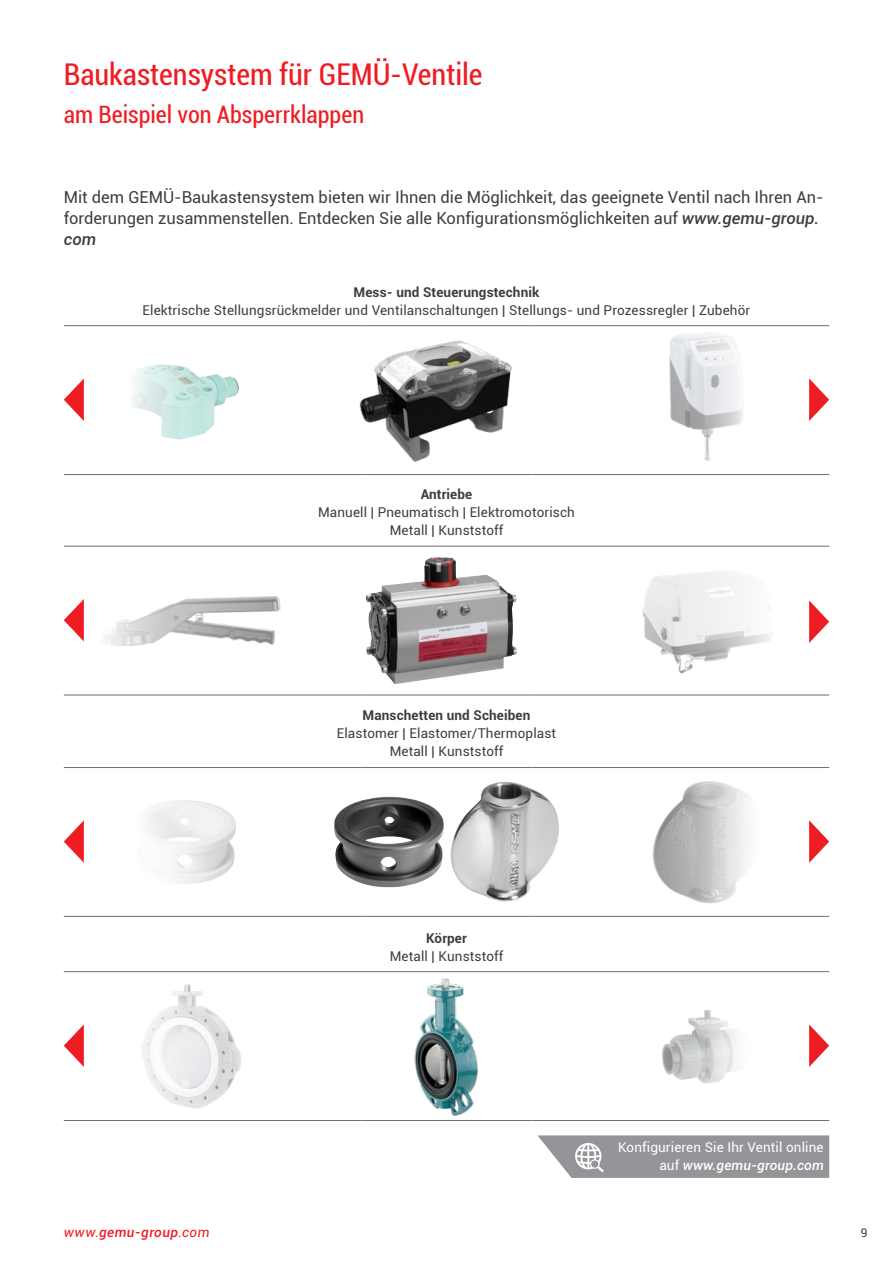
<style>
.page{position:relative;width:893px;height:1263px;background:#fff}
.page>*{position:absolute;margin:0;border:0;box-sizing:border-box;transform-origin:0 0}
.t1{font:condensed 30px "Roboto";color:#ee1d23}
.t2{font:condensed 24px "Roboto";color:#ee1d23}
.t3{font:16.5px/21px "Roboto";color:#3e3e3f}
.t4{font:13.5px/18px "Roboto";letter-spacing:.01em;color:#3e3e3f;text-align:center}
.t5{font:700 13.5px "Roboto";letter-spacing:.01em;color:#3e3e3f}
.t6{font:13.5px/18px "Roboto";letter-spacing:.01em;color:#fff;text-align:right}
.t7{font:italic 500 13.5px "Roboto";letter-spacing:.035em;color:#ee1d23}
.t8{font:12px "Roboto";color:#3e3e3f}
.s1{font-weight:500;font-style:italic}
.s2{font-weight:400}
</style>
<div class="page">
<hr style="left:64px;top:767px;width:297px;height:1px;background:#6c6d70">
<hr style="left:361px;top:767px;width:170px;height:1px;background:#6c6d70">
<hr style="left:531px;top:767px;width:298px;height:1px;background:#6c6d70">
<hr style="left:64px;top:916px;width:297px;height:1px;background:#6c6d70">
<hr style="left:361px;top:916px;width:170px;height:1px;background:#6c6d70">
<hr style="left:531px;top:916px;width:298px;height:1px;background:#6c6d70">
<img style="left:652px;top:781px;width:96px;height:123px">
<hr style="left:64px;top:546px;width:297px;height:1px;background:#6c6d70">
<hr style="left:361px;top:546px;width:170px;height:1px;background:#6c6d70">
<hr style="left:531px;top:546px;width:298px;height:1px;background:#6c6d70">
<hr style="left:64px;top:695px;width:297px;height:1px;background:#6c6d70">
<hr style="left:361px;top:695px;width:170px;height:1px;background:#6c6d70">
<hr style="left:531px;top:695px;width:298px;height:1px;background:#6c6d70">
<svg style="left:64px;top:599px;width:20px;height:42px"></svg>
<svg style="left:809px;top:600px;width:20px;height:43px"></svg>
<svg style="left:809px;top:378px;width:20px;height:43px"></svg>
<img style="left:366px;top:557px;width:151px;height:127px">
<img style="left:106px;top:596px;width:175px;height:50px">
<img style="left:642px;top:570px;width:129px;height:104px">
<svg style="left:64px;top:820px;width:20px;height:43px"></svg>
<svg style="left:809px;top:820px;width:20px;height:43px"></svg>
<img style="left:147px;top:800px;width:89px;height:84px">
<img style="left:334px;top:797px;width:110px;height:91px">
<img style="left:450px;top:782px;width:109px;height:120px">
<hr style="left:64px;top:325px;width:297px;height:1px;background:#6c6d70">
<hr style="left:361px;top:325px;width:170px;height:1px;background:#6c6d70">
<hr style="left:531px;top:325px;width:298px;height:1px;background:#6c6d70">
<hr style="left:64px;top:474px;width:297px;height:1px;background:#6c6d70">
<hr style="left:361px;top:474px;width:170px;height:1px;background:#6c6d70">
<hr style="left:531px;top:474px;width:298px;height:1px;background:#6c6d70">
<svg style="left:64px;top:378px;width:20px;height:43px"></svg>
<hr style="left:64px;top:971px;width:297px;height:1px;background:#6c6d70">
<hr style="left:361px;top:971px;width:170px;height:1px;background:#6c6d70">
<hr style="left:531px;top:971px;width:298px;height:1px;background:#6c6d70">
<hr style="left:64px;top:1120px;width:297px;height:1px;background:#6c6d70">
<hr style="left:361px;top:1120px;width:170px;height:1px;background:#6c6d70">
<hr style="left:531px;top:1120px;width:298px;height:1px;background:#6c6d70">
<svg style="left:64px;top:1024px;width:20px;height:43px"></svg>
<svg style="left:809px;top:1024px;width:20px;height:43px"></svg>
<img style="left:142px;top:984px;width:99px;height:125px">
<img style="left:414px;top:978px;width:64px;height:138px">
<img style="left:663px;top:1010px;width:73px;height:74px">
<img style="left:669px;top:332px;width:74px;height:129px">
<img style="left:359px;top:340px;width:154px;height:122px">
<img style="left:132px;top:364px;width:107px;height:76px">
<svg style="left:537px;top:1135px;width:292px;height:43px;background:#9d9fa2"></svg>
<h1 class="t1" style="left:64px;top:54px;width:420px">Baukastensystem für GEMÜ-Ventile</h1>
<h2 class="t2" style="left:64px;top:97px;width:302px">am Beispiel von Absperrklappen</h2>
<p class="t3" style="left:64px;top:186px;width:761px">Mit dem GEMÜ-Baukastensystem bieten wir Ihnen die Möglichkeit, das geeignete Ventil nach Ihren An&shy;forderungen zusammenstellen. Entdecken Sie alle Konfigurationsmöglichkeiten auf <span class="s1">www.gemu-group. com</span></p>
<p class="t5" style="left:354px;top:282px;width:187px">Mess- und Steuerungstechnik</p>
<p class="t4" style="left:143px;top:300px;width:609px">Elektrische Stellungsrückmelder und Ventilanschaltungen | Stellungs- und Prozessregler | Zubehör</p>
<p class="t5" style="left:421px;top:484px;width:53px">Antriebe</p>
<p class="t4" style="left:318px;top:502px;width:258px">Manuell | Pneumatisch | Elektromotorisch<br>Metall | Kunststoff</p>
<p class="t5" style="left:363px;top:705px;width:169px">Manschetten und Scheiben</p>
<p class="t4" style="left:337px;top:723px;width:221px">Elastomer | Elastomer/Thermoplast<br>Metall | Kunststoff</p>
<p class="t5" style="left:426px;top:928px;width:42px">Körper</p>
<p class="t4" style="left:390px;top:946px;width:115px">Metall | Kunststoff</p>
<p class="t6" style="left:618px;top:1138px;width:207px">Konfigurieren Sie Ihr Ventil online auf <span class="s1">www.gemu-group.com</span></p>
<p class="t7" style="left:64px;top:1223px;width:147px"><span class="s2">www.</span>gemu-group<span class="s2">.com</span></p>
<p class="t8" style="left:861px;top:1225px;width:8px">9</p>
</div>
